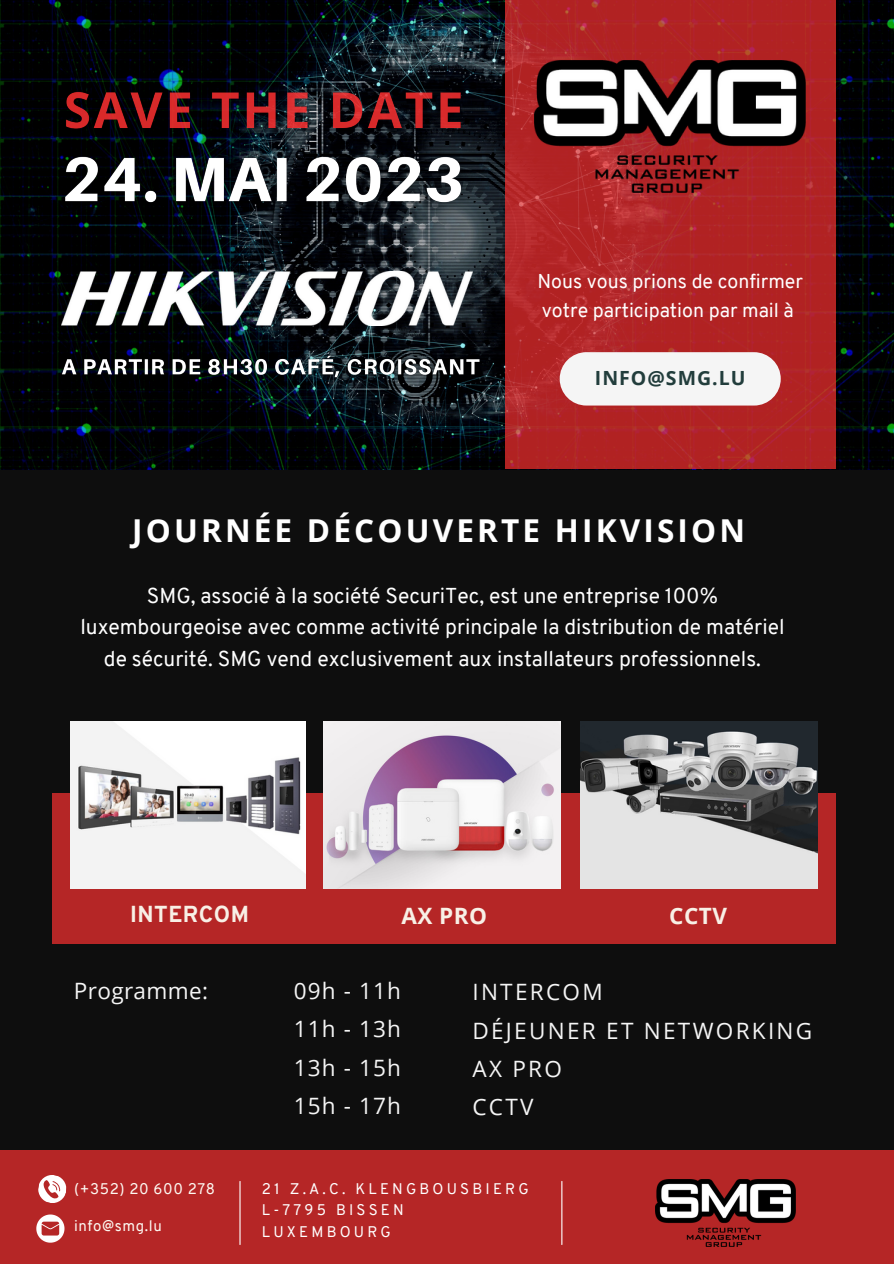
<style>
.page{position:relative;width:894px;height:1264px;background:#fff}
.page>*{position:absolute;margin:0;border:0;box-sizing:border-box;transform-origin:0 0}
.t1{font:700 31.5px "Open Sans";letter-spacing:.1em;color:#fff}
.t2{font:22.5px/38.2px "Open Sans";letter-spacing:.1em;color:#f5f5f5;text-align:justify}
.t3{font:22.5px "Open Sans";letter-spacing:.015em;color:#f5f5f5}
.t4{font:700 22.5px "Open Sans";letter-spacing:.02em;color:#f8f0e6}
.t5{font:800 22.5px "Overpass";letter-spacing:.02em;color:#f8f0e6}
.t6{font:21px/31.5px "Overpass";color:#fff;text-align:center}
.t7{font:19.5px/29.2px "Overpass";color:#fff}
.t8{font:700 19.5px "Open Sans";letter-spacing:.05em;color:#223d3c}
.t9{font:15px/21.5px "Overpass";letter-spacing:.21em;color:#fff}
.t10{font:15px "Overpass";letter-spacing:.04em;color:#fdf8f1}
</style>
<div class="page">
<div style="left:0;top:0;width:893px;height:1263px;background:#0e0e0e"></div>
<img style="left:0;top:0;width:893px;height:470px">
<svg style="left:505px;top:0;width:330px;height:468px;background:#b12526"></svg>
<div style="left:559px;top:352px;width:221px;height:53px;background:#f5f5f5;border-radius:27px"></div>
<div style="left:52px;top:793px;width:783px;height:151px;background:#b52626"></div>
<img style="left:580px;top:721px;width:236px;height:167px">
<img style="left:70px;top:721px;width:235px;height:167px">
<div style="left:0;top:1150px;width:893px;height:113px;background:#b52626"></div>
<img style="left:655px;top:1179px;width:139px;height:67px">
<img style="left:535px;top:60px;width:270px;height:132px">
<img style="left:323px;top:721px;width:237px;height:167px">
<img style="left:62px;top:271px;width:411px;height:54px">
<svg style="left:36px;top:1214px;width:28px;height:28px"></svg>
<svg style="left:38px;top:1175px;width:29px;height:28px"></svg>
<hr style="left:561px;top:1181px;width:1px;height:63px;background:#fff">
<hr style="left:239px;top:1181px;width:1px;height:63px;background:#fff">
<img style="left:34px;top:116px;width:458px;height:131px">
<img style="left:43px;top:54px;width:445px;height:112px">
<img style="left:51px;top:343px;width:439px;height:48px">
<p class="t7" style="left:537px;top:268px;width:267px">Nous vous prions de confirmer votre participation par mail à</p>
<p class="t8" style="left:594px;top:364px;width:152px">INFO@SMG.LU</p>
<h1 class="t1" style="left:132px;top:508px;width:614px">JOURNÉE DÉCOUVERTE HIKVISION</h1>
<p class="t6" style="left:80px;top:582px;width:705px">SMG, associé à la société SecuriTec, est une entreprise 100% luxembourgeoise avec comme activité principale la distribution de matériel de sécurité. SMG vend exclusivement aux installateurs professionnels.</p>
<p class="t5" style="left:130px;top:905px;width:120px">INTERCOM</p>
<p class="t4" style="left:401px;top:900px;width:87px">AX PRO</p>
<p class="t4" style="left:669px;top:900px;width:59px">CCTV</p>
<p class="t3" style="left:74px;top:975px;width:135px">Programme:</p>
<p class="t2" style="left:293px;top:971px;width:109px">09h - 11h 11h - 13h 13h - 15h 15h - 17h</p>
<p class="t2" style="left:472px;top:972px;width:341px;text-align:left">INTERCOM<br>DÉJEUNER ET NETWORKING<br>AX PRO<br>CCTV</p>
<p class="t10" style="left:74px;top:1182px;width:142px">(+352) 20 600 278</p>
<p class="t9" style="left:262px;top:1179px;width:268px">21 Z.A.C. KLENGBOUSBIERG<br>L-7795 BISSEN<br>LUXEMBOURG</p>
<p class="t10" style="left:74px;top:1220px;width:89px">info@smg.lu</p>
</div>
